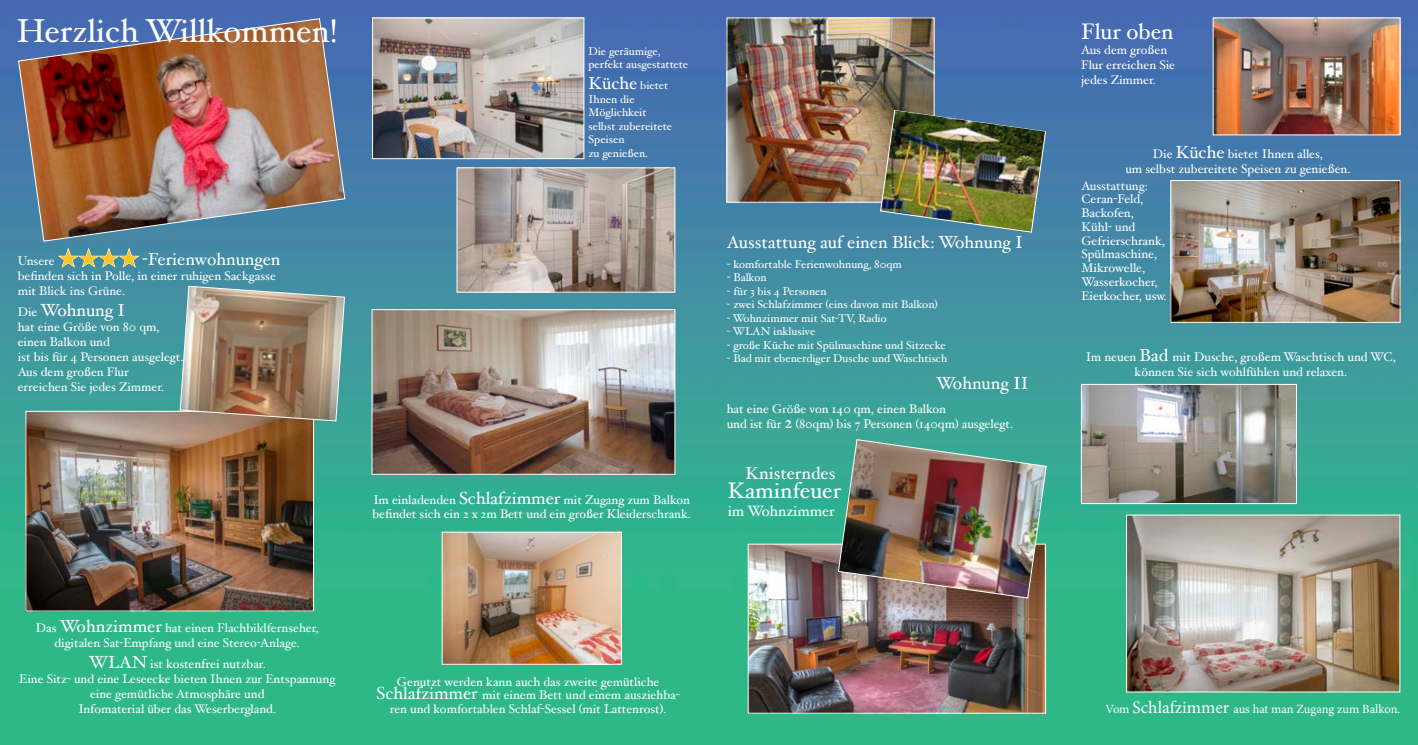
<style>
.page{position:relative;width:1418px;height:745px;background:#fff}
.page>*{position:absolute;margin:0;border:0;box-sizing:border-box;transform-origin:0 0}
.t1{font:33.12px "Hoefler Text";color:#fff}
.t2{font:22.5px "Hoefler Text";color:#fff}
.t3{font:21.88px "Zapf Dingbats IT Cby BT";color:#ffc61f}
.t4{font:17.5px "Hoefler Text";color:#fff}
.t5{font:15px "Hoefler Text";color:#fff}
.t6{font:12.5px/15px "Hoefler Text";color:#fff;text-align:center}
.t7{font:12.5px "Minion Pro";letter-spacing:-.005em;color:#fff}
.t8{font:11.25px/13.5px "Hoefler Text";color:#fff}
.s1{font-size:12.5px}
.s2{font-size:17.5px}
</style>
<div class="page">
<img style="left:0;top:0;width:1417px;height:744px">
<img style="left:28px;top:413px;width:284px;height:196px">
<div style="left:26px;top:411px;width:288px;height:200px;border:1px solid #fff"></div>
<img style="left:180px;top:286px;width:165px;height:135px">
<img style="left:18px;top:18px;width:327px;height:223px">
<svg style="left:58px;top:247px;width:82px;height:20px;background:#619db3"></svg>
<img style="left:374px;top:311px;width:299px;height:161px">
<div style="left:372px;top:309px;width:303px;height:165px;border:1px solid #fff"></div>
<img style="left:444px;top:533px;width:175px;height:128px">
<div style="left:442px;top:531px;width:179px;height:132px;border:1px solid #fff"></div>
<img style="left:374px;top:20px;width:208px;height:137px">
<div style="left:372px;top:18px;width:212px;height:141px;border:1px solid #fff"></div>
<img style="left:459px;top:169px;width:214px;height:121px">
<div style="left:457px;top:167px;width:218px;height:125px;border:1px solid #fff"></div>
<img style="left:728px;top:20px;width:204px;height:180px">
<div style="left:726px;top:18px;width:208px;height:184px;border:1px solid #fff"></div>
<img style="left:880px;top:110px;width:166px;height:122px">
<img style="left:750px;top:545px;width:293px;height:166px">
<div style="left:748px;top:543px;width:297px;height:170px;border:1px solid #fff"></div>
<img style="left:838px;top:439px;width:208px;height:159px">
<img style="left:1172px;top:182px;width:226px;height:138px">
<div style="left:1170px;top:180px;width:230px;height:142px;border:1px solid #fff"></div>
<img style="left:1083px;top:386px;width:211px;height:115px">
<div style="left:1081px;top:384px;width:215px;height:119px;border:1px solid #fff"></div>
<img style="left:1128px;top:516px;width:269px;height:173px">
<div style="left:1126px;top:514px;width:273px;height:177px;border:1px solid #fff"></div>
<img style="left:1214px;top:20px;width:184px;height:113px">
<p class="t1" style="left:17px;top:12px;width:322px">Herzlich Willkommen!</p>
<p class="t3" style="left:59px;top:247px;width:81px">★ ★ ★ ★</p>
<p class="t6" style="left:18px;top:253px;width:39px">Unsere</p>
<p class="t4" style="left:142px;top:248px;width:140px">-Ferienwohnungen</p>
<p class="t6" style="left:18px;top:268px;width:260px">befinden sich in Polle, in einer ruhigen Sackgasse</p>
<p class="t6" style="left:18px;top:283px;width:109px">mit Blick ins Grüne.</p>
<p class="t4" style="left:18px;top:299px;width:109px"><span class="s1">Die</span> Wohnung I</p>
<p class="t6" style="left:18px;top:319px;width:143px">hat eine Größe von 80 qm,</p>
<p class="t6" style="left:18px;top:334px;width:94px">einen Balkon und</p>
<p class="t6" style="left:18px;top:349px;width:167px">ist bis für 4 Personen ausgelegt.</p>
<p class="t6" style="left:18px;top:364px;width:113px">Aus dem großen Flur</p>
<p class="t6" style="left:18px;top:379px;width:148px">erreichen Sie jedes Zimmer.</p>
<p class="t8" style="left:588px;top:44px;width:73px">Die geräumige,</p>
<p class="t8" style="left:588px;top:58px;width:101px">perfekt ausgestattete</p>
<p class="t8" style="left:588px;top:79px;width:81px"><span class="s2">Küche</span> bietet</p>
<p class="t8" style="left:588px;top:92px;width:48px">Ihnen die</p>
<p class="t8" style="left:588px;top:106px;width:60px">Möglichkeit</p>
<p class="t8" style="left:588px;top:119px;width:85px">selbst zubereitete<br>Speisen</p>
<p class="t8" style="left:588px;top:146px;width:61px">zu genießen.</p>
<p class="t6" style="left:373px;top:492px;width:318px">Im einladenden <span class="s2">Schlafzimmer</span> mit Zugang zum Balkon</p>
<p class="t6" style="left:372px;top:505px;width:320px">befindet sich ein 2 x 2m Bett und ein großer Kleiderschrank.</p>
<p class="t4" style="left:727px;top:231px;width:297px">Ausstattung auf einen Blick: Wohnung I</p>
<p class="t8" style="left:727px;top:257px;width:176px">- komfortable Ferienwohnung, 80qm</p>
<p class="t8" style="left:727px;top:270px;width:41px">- Balkon</p>
<p class="t8" style="left:727px;top:284px;width:101px">- für 3 bis 4 Personen</p>
<p class="t8" style="left:727px;top:297px;width:212px">- zwei Schlafzimmer (eins davon mit Balkon)</p>
<p class="t8" style="left:727px;top:311px;width:161px">- Wohnzimmer mit Sat-TV, Radio</p>
<p class="t8" style="left:727px;top:324px;width:90px">- WLAN inklusive</p>
<p class="t8" style="left:727px;top:338px;width:220px">- große Küche mit Spülmaschine und Sitzecke</p>
<p class="t8" style="left:727px;top:351px;width:222px">- Bad mit ebenerdiger Dusche und Waschtisch</p>
<p class="t6" style="left:726px;top:401px;width:221px">hat eine Größe von 140 qm, einen Balkon</p>
<p class="t6" style="left:726px;top:416px;width:288px">und ist für <span class="s2">2</span> (80qm) bis 7 Personen (140qm) ausgelegt.</p>
<p class="t4" style="left:745px;top:462px;width:92px">Knisterndes</p>
<p class="t2" style="left:727px;top:477px;width:115px">Kaminfeuer</p>
<p class="t5" style="left:727px;top:502px;width:109px">im Wohnzimmer</p>
<p class="t4" style="left:936px;top:372px;width:94px">Wohnung II</p>
<p class="t6" style="left:36px;top:619px;width:284px">Das <span class="s2">Wohnzimmer</span> hat einen Flachbildfernseher, digitalen Sat-Empfang und eine Stereo-Anlage.</p>
<p class="t6" style="left:89px;top:655px;width:178px"><span class="s2">WLAN</span> ist kostenfrei nutzbar.</p>
<p class="t6" style="left:19px;top:670px;width:317px">Eine Sitz- und eine Leseecke bieten Ihnen zur Entspannung eine gemütliche Atmosphäre und</p>
<p class="t6" style="left:78px;top:700px;width:199px">Infomaterial über das Weserbergland.</p>
<p class="t6" style="left:397px;top:673px;width:264px">Genutzt werden kann auch das zweite gemütliche</p>
<p class="t6" style="left:376px;top:687px;width:305px;line-height:13.8px"><span class="s2">Schlafzimmer</span> mit einem Bett und einem ausziehba&shy;ren und komfortablen Schlaf-Sessel (mit Lattenrost).</p>
<p class="t2" style="left:1081px;top:18px;width:94px">Flur oben</p>
<p class="t6" style="left:1081px;top:42px;width:95px;text-align:left">Aus dem großen<br>Flur erreichen Sie</p>
<p class="t6" style="left:1081px;top:72px;width:76px">jedes Zimmer.</p>
<p class="t6" style="left:1152px;top:146px;width:172px">Die <span class="s2">Küche</span> bietet Ihnen alles,</p>
<p class="t6" style="left:1125px;top:161px;width:227px">um selbst zubereitete Speisen zu genießen.</p>
<p class="t6" style="left:1081px;top:178px;width:68px">Ausstattung:</p>
<p class="t6" style="left:1081px;top:191px;width:63px">Ceran-Feld,</p>
<p class="t6" style="left:1081px;top:205px;width:54px">Backofen,</p>
<p class="t6" style="left:1081px;top:219px;width:55px">Kühl- und</p>
<p class="t6" style="left:1081px;top:233px;width:85px">Gefrierschrank,</p>
<p class="t6" style="left:1081px;top:246px;width:77px">Spülmaschine,</p>
<p class="t6" style="left:1081px;top:260px;width:65px">Mikrowelle,</p>
<p class="t6" style="left:1081px;top:274px;width:78px">Wasserkocher,</p>
<p class="t6" style="left:1081px;top:288px;width:87px">Eierkocher, usw.</p>
<p class="t6" style="left:1085px;top:349px;width:311px">Im neuen <span class="s2">Bad</span> mit Dusche, großem Waschtisch und WC, können Sie sich wohlfühlen und relaxen.</p>
<p class="t7" style="left:1105px;top:700px;width:296px">Vom <span class="s2">Schlafzimmer</span> aus hat man Zugang zum Balkon.</p>
</div>
